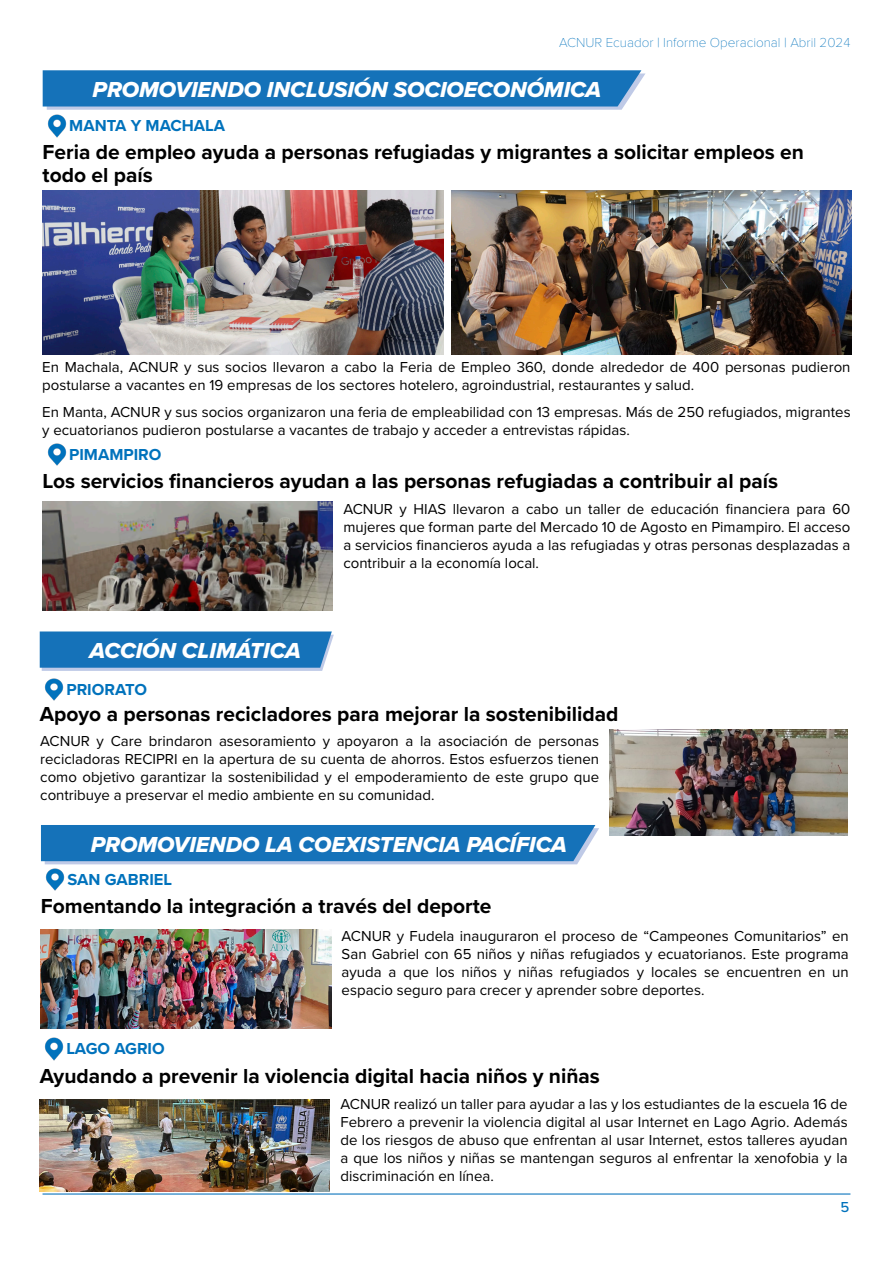
<style>
.page{position:relative;width:893px;height:1263px;background:#fff}
.page>*{position:absolute;margin:0;border:0;box-sizing:border-box;transform-origin:0 0}
.t1{font:22.5px "Proxima Nova Extrabld It";color:#fff}
.t2{font:700 21px/22.5px "Proxima Nova";color:#000}
.t3{font:700 16.5px "Proxima Nova";color:#0072bc}
.t4{font:15px/18px "Proxima Nova";color:#000;text-align:justify}
.t5{font:500 15px "Proxima Nova";color:#0172bc}
.t6{font:100 13.5px "Proxima Nova T";color:#0172bc}
</style>
<div class="page">
<hr style="left:43px;top:1193px;width:807px;height:1px;background:#0e76bd">
<img style="left:47px;top:443px;width:20px;height:23px">
<img style="left:42px;top:502px;width:291px;height:108px">
<svg style="left:43px;top:70px;width:602px;height:40px;background:#2a7ebf"></svg>
<img style="left:47px;top:114px;width:20px;height:24px">
<img style="left:42px;top:190px;width:402px;height:164px">
<img style="left:451px;top:190px;width:401px;height:164px">
<svg style="left:40px;top:631px;width:294px;height:40px;background:#2b7ebf"></svg>
<img style="left:44px;top:678px;width:20px;height:23px">
<img style="left:609px;top:729px;width:239px;height:107px">
<svg style="left:41px;top:825px;width:558px;height:39px;background:#267bbd"></svg>
<img style="left:45px;top:868px;width:20px;height:23px">
<img style="left:44px;top:1037px;width:20px;height:24px">
<img style="left:40px;top:929px;width:291px;height:99px">
<img style="left:39px;top:1100px;width:291px;height:92px">
<p class="t6" style="left:559px;top:32px;width:293px">ACNUR Ecuador | Informe Operacional | Abril 2024</p>
<p class="t1" style="left:93px;top:76px;width:510px">PROMOVIENDO INCLUSIÓN SOCIOECONÓMICA</p>
<p class="t3" style="left:69px;top:114px;width:157px">MANTA Y MACHALA</p>
<p class="t2" style="left:43px;top:140px;width:763px">Feria de empleo ayuda a personas refugiadas y migrantes a solicitar empleos en todo el país</p>
<p class="t4" style="left:42px;top:358px;width:810px">En Machala, ACNUR y sus socios llevaron a cabo la Feria de Empleo 360, donde alrededor de 400 personas pudieron postularse a vacantes en 19 empresas de los sectores hotelero, agroindustrial, restaurantes y salud.</p>
<p class="t4" style="left:42px;top:402px;width:810px">En Manta, ACNUR y sus socios organizaron una feria de empleabilidad con 13 empresas. Más de 250 refugiados, migrantes y ecuatorianos pudieron postularse a vacantes de trabajo y acceder a entrevistas rápidas.</p>
<p class="t3" style="left:69px;top:442px;width:94px">PIMAMPIRO</p>
<p class="t2" style="left:42px;top:470px;width:737px">Los servicios financieros ayudan a las personas refugiadas a contribuir al país</p>
<p class="t1" style="left:90px;top:637px;width:213px">ACCIÓN CLIMÁTICA</p>
<p class="t3" style="left:66px;top:677px;width:82px">PRIORATO</p>
<p class="t4" style="left:343px;top:499px;width:509px">ACNUR y HIAS llevaron a cabo un taller de educación financiera para 60 mujeres que forman parte del Mercado 10 de Agosto en Pimampiro. El acceso a servicios financieros ayuda a las refugiadas y otras personas desplazadas a contribuir a la economía local.</p>
<p class="t2" style="left:40px;top:702px;width:580px">Apoyo a personas recicladores para mejorar la sostenibilidad</p>
<p class="t4" style="left:40px;top:732px;width:560px">ACNUR y Care brindaron asesoramiento y apoyaron a la asociación de personas recicladoras RECIPRI en la apertura de su cuenta de ahorros. Estos esfuerzos tienen como objetivo garantizar la sostenibilidad y el empoderamiento de este grupo que contribuye a preservar el medio ambiente en su comunidad.</p>
<p class="t1" style="left:91px;top:830px;width:478px">PROMOVIENDO LA COEXISTENCIA PACÍFICA</p>
<p class="t3" style="left:67px;top:867px;width:106px">SAN GABRIEL</p>
<p class="t2" style="left:41px;top:894px;width:452px">Fomentando la integración a través del deporte</p>
<p class="t3" style="left:66px;top:1036px;width:100px">LAGO AGRIO</p>
<p class="t4" style="left:342px;top:926px;width:509px">ACNUR y Fudela inauguraron el proceso de “Campeones Comunitarios” en San Gabriel con 65 niños y niñas refugiados y ecuatorianos. Este programa ayuda a que los niños y niñas refugiados y locales se encuentren en un espacio seguro para crecer y aprender sobre deportes.</p>
<p class="t2" style="left:40px;top:1064px;width:562px">Ayudando a prevenir la violencia digital hacia niños y niñas</p>
<p class="t4" style="left:341px;top:1095px;width:509px">ACNUR realizó un taller para ayudar a las y los estudiantes de la escuela 16 de Febrero a prevenir la violencia digital al usar Internet en Lago Agrio. Además de los riesgos de abuso que enfrentan al usar Internet, estos talleres ayudan a que los niños y niñas se mantengan seguros al enfrentar la xenofobia y la discriminación en línea.</p>
<p class="t5" style="left:840px;top:1198px;width:10px">5</p>
</div>
